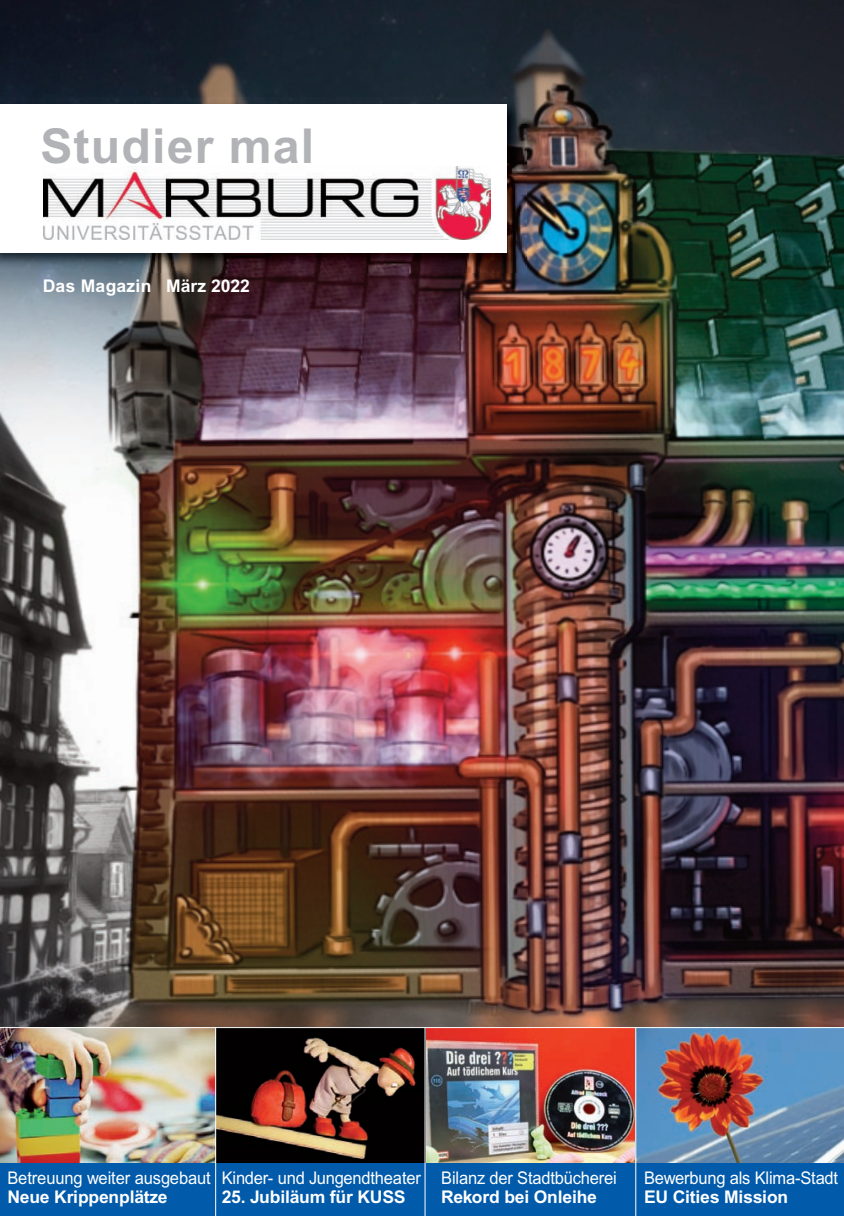
<style>
.page{position:relative;width:844px;height:1216px;background:#fff}
.page>*{position:absolute;margin:0;border:0;box-sizing:border-box;transform-origin:0 0}
.t1{font:700 48.12px "Arial";letter-spacing:.025em;color:#b2b3b7}
.t2{font:17.5px "Arial";letter-spacing:-.01em;color:#fff;scale:.94 1}
.t3{font:700 17.5px "Arial";letter-spacing:-.01em;color:#fff}
.t4{font:700 17.5px "Arial";letter-spacing:.01em;color:#fff}
</style>
<div class="page">
<img style="left:0;top:0;width:843px;height:1027px">
<img style="left:425px;top:1028px;width:210px;height:135px">
<img style="left:216px;top:1028px;width:208px;height:135px">
<img style="left:636px;top:1028px;width:207px;height:135px">
<img style="left:0;top:1028px;width:215px;height:135px">
<img style="left:0;top:97px;width:526px;height:175px">
<div style="left:0;top:104px;width:507px;height:149px;background:#fff"></div>
<img style="left:43px;top:166px;width:447px;height:73px">
<div style="left:0;top:1163px;width:843px;height:52px;background:#015aaa"></div>
<hr style="left:635px;top:1027px;width:1px;height:188px;background:#fff">
<hr style="left:424px;top:1027px;width:1px;height:188px;background:#fff">
<hr style="left:215px;top:1027px;width:1px;height:188px;background:#fff">
<p class="t1" style="left:40px;top:128px;width:275px">Studier mal</p>
<p class="t4" style="left:43px;top:279px;width:209px">Das Magazin März 2022</p>
<p class="t2" style="left:7px;top:1171px;width:218px">Betreuung weiter ausgebaut</p>
<p class="t3" style="left:7px;top:1189px;width:162px">Neue Krippenplätze</p>
<p class="t2" style="left:222px;top:1171px;width:213px">Kinder- und Jungendtheater</p>
<p class="t3" style="left:222px;top:1189px;width:185px">25. Jubiläum für KUSS</p>
<p class="t2" style="left:441px;top:1171px;width:188px">Bilanz der Stadtbücherei</p>
<p class="t3" style="left:441px;top:1189px;width:157px">Rekord bei Onleihe</p>
<p class="t2" style="left:644px;top:1171px;width:208px">Bewerbung als Klima-Stadt</p>
<p class="t3" style="left:644px;top:1189px;width:146px">EU Cities Mission</p>
</div>
